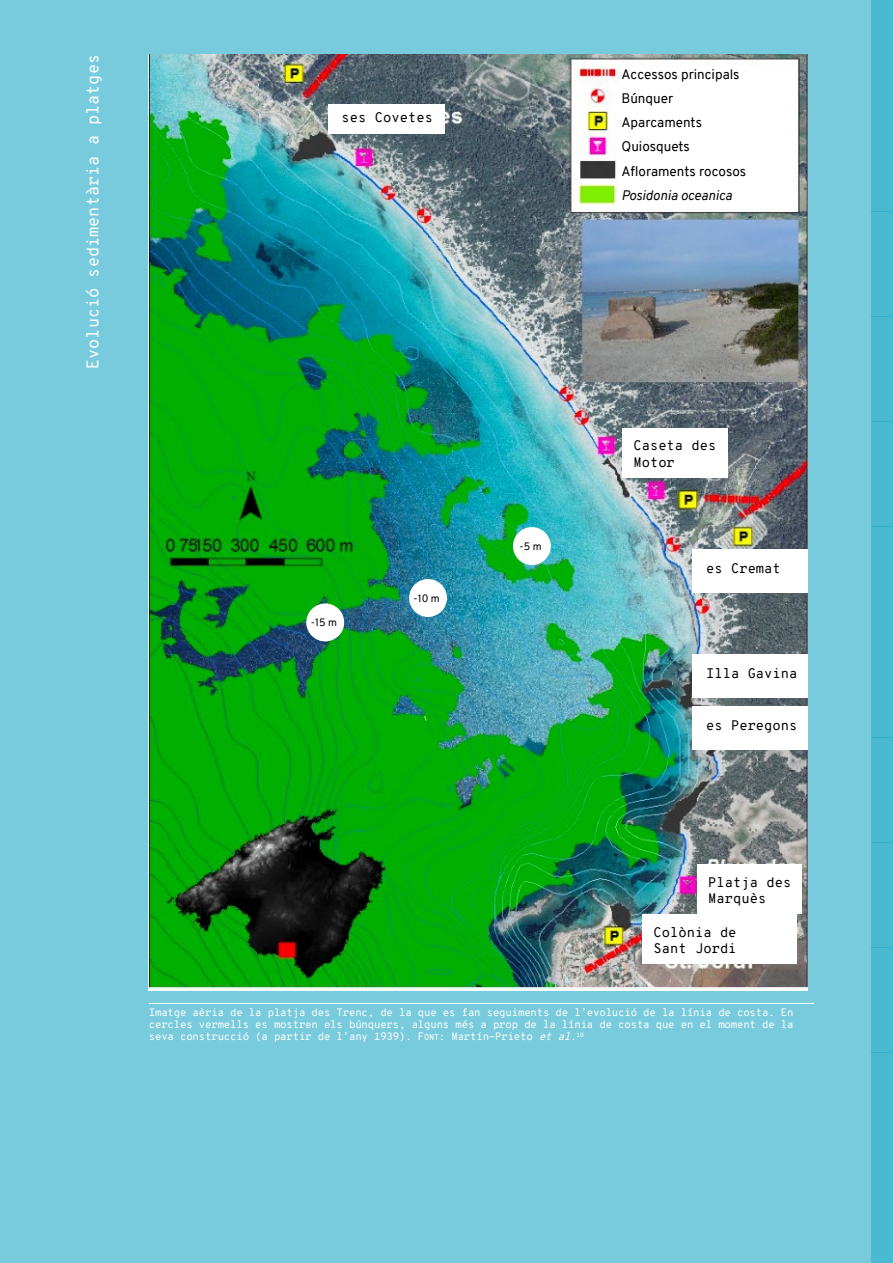
<style>
.page{position:relative;width:893px;height:1263px;background:#fff}
.page>*{position:absolute;margin:0;border:0;box-sizing:border-box;transform-origin:0 0}
.t1{font:16.5px "Overpass Mono";color:#fff}
.t2{font:13.5px/16.2px "Overpass Mono";color:#000}
.t3{font:13.5px/24px "Overpass";color:#000}
.t4{font:italic 13.5px "Overpass";color:#000}
.t5{font:10.5px/12px "Overpass Mono";letter-spacing:-.02em;color:#fff;text-align:justify}
.t6{font:10.5px "Overpass";color:#000}
.s1{font-family:"Overpass Mono Regular SC800"}
.s2{font-family:"Overpass Mono Regular SC800";font-size:8.4px}
.s3{font-style:italic}
</style>
<div class="page">
<div style="left:1px;top:0;width:892px;height:1263px;background:#78cbdc"></div>
<div style="left:872px;top:0;width:21px;height:106px;background:#4abad1"></div>
<div style="left:872px;top:421px;width:21px;height:106px;background:#4abad1"></div>
<div style="left:872px;top:842px;width:21px;height:105px;background:#4abad1"></div>
<div style="left:872px;top:211px;width:21px;height:105px;background:#4abad1"></div>
<div style="left:872px;top:632px;width:21px;height:105px;background:#4abad1"></div>
<div style="left:872px;top:1053px;width:21px;height:105px;background:#4abad1"></div>
<div style="left:872px;top:106px;width:21px;height:105px;background:#4abad1"></div>
<div style="left:872px;top:527px;width:21px;height:105px;background:#4abad1"></div>
<div style="left:872px;top:947px;width:21px;height:106px;background:#4abad1"></div>
<div style="left:872px;top:316px;width:21px;height:106px;background:#4abad1"></div>
<div style="left:872px;top:737px;width:21px;height:105px;background:#4abad1"></div>
<div style="left:872px;top:1158px;width:21px;height:105px;background:#4abad1"></div>
<img style="left:149px;top:55px;width:659px;height:935px">
<hr style="left:149px;top:1003px;width:665px;height:1px;background:#fff">
<div style="left:328px;top:104px;width:117px;height:30px;background:#fff"></div>
<div style="left:622px;top:428px;width:106px;height:49px;background:#fff"></div>
<div style="left:697px;top:864px;width:105px;height:49px;background:#fff"></div>
<div style="left:693px;top:707px;width:115px;height:43px;background:#fff"></div>
<div style="left:693px;top:655px;width:115px;height:43px;background:#fff"></div>
<div style="left:693px;top:549px;width:115px;height:44px;background:#fff"></div>
<div style="left:642px;top:914px;width:155px;height:49px;background:#fff"></div>
<div style="left:409px;top:579px;width:38px;height:38px;background:#fff;border-radius:50%"></div>
<div style="left:306px;top:603px;width:38px;height:38px;background:#fff;border-radius:50%"></div>
<div style="left:513px;top:527px;width:38px;height:38px;background:#fff;border-radius:50%"></div>
<div style="left:619px;top:66px;width:176px;height:143px;background:#fff"></div>
<h1 class="t1" style="left:81px;top:369px;width:317px;rotate:-90deg">Evolució sedimentària a platges</h1>
<p class="t2" style="left:342px;top:110px;width:93px">ses Covetes</p>
<p class="t3" style="left:621px;top:63px;width:126px">Accessos principals<br>Búnquer<br>Aparcaments<br>Quiosquets<br>Afloraments rocosos</p>
<p class="t4" style="left:621px;top:185px;width:112px">Posidonia oceanica</p>
<p class="t6" style="left:311px;top:615px;width:27px">-15 m</p>
<p class="t6" style="left:414px;top:591px;width:28px">-10 m</p>
<p class="t6" style="left:520px;top:539px;width:24px">-5 m</p>
<p class="t2" style="left:633px;top:438px;width:85px">Caseta des<br>Motor</p>
<p class="t2" style="left:706px;top:560px;width:76px">es Cremat</p>
<p class="t2" style="left:706px;top:665px;width:93px">Illa Gavina</p>
<p class="t2" style="left:706px;top:717px;width:93px">es Peregons</p>
<p class="t2" style="left:708px;top:874px;width:85px">Platja des<br>Marquès</p>
<p class="t2" style="left:653px;top:924px;width:85px">Colònia de<br>Sant Jordi</p>
<p class="t5" style="left:149px;top:1007px;width:646px">Imatge aèria de la platja des Trenc, de la que es fan seguiments de l’evolució de la línia de costa. En cercles vermells es mostren els búnquers, alguns més a prop de la línia de costa que en el moment de la seva construcció (a partir de l’any 1939). <span class="s1">F</span><span class="s2">ont</span>: Martín-Prieto <span class="s3">et al.</span><sup>10</sup></p>
</div>
